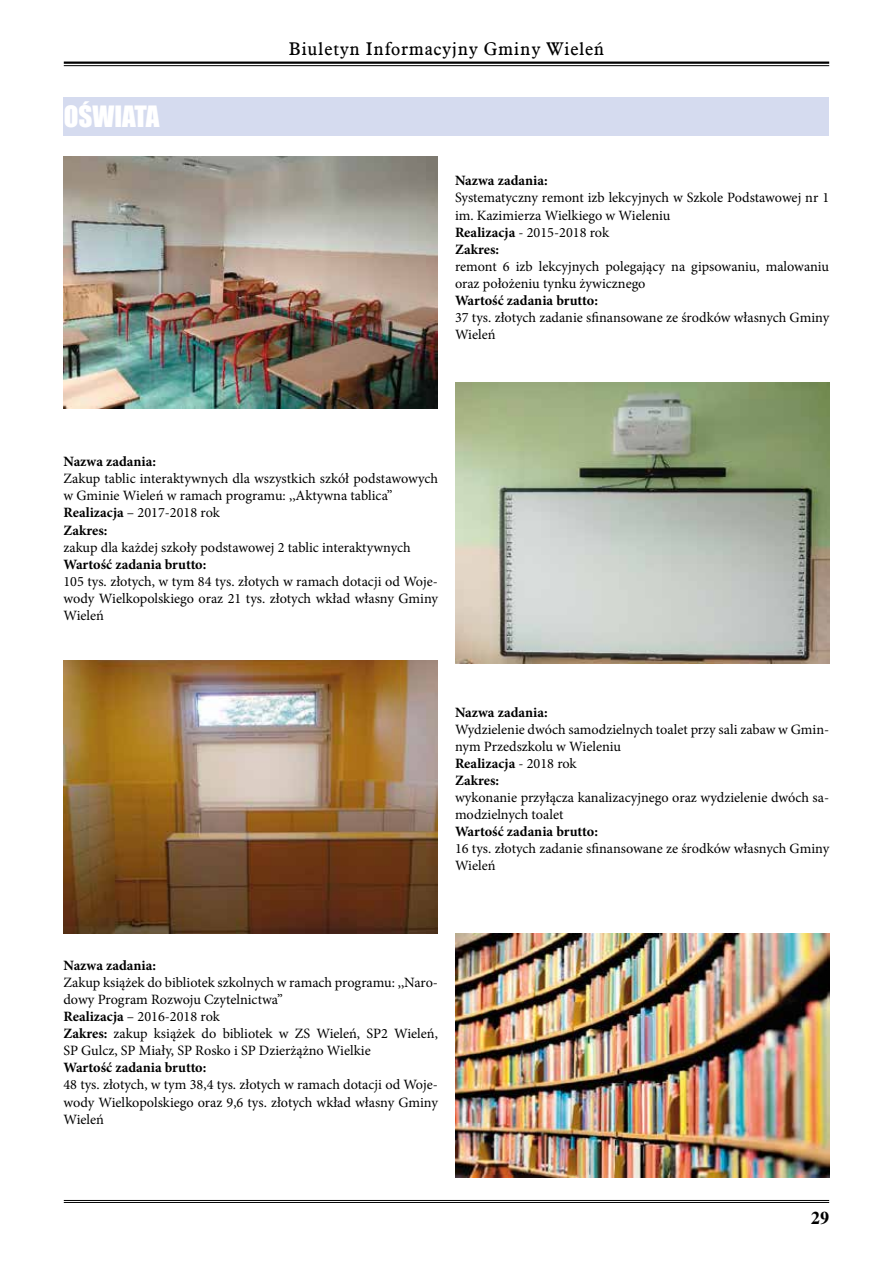
<style>
.page{position:relative;width:893px;height:1263px;background:#fff}
.page>*{position:absolute;margin:0;border:0;box-sizing:border-box;transform-origin:0 0}
.t1{font:27px "Impact";color:#fff}
.t2{font:18px "Aldine 721 EU";letter-spacing:.04em;color:#000}
.t3{font:700 18px "Dutch 801 EU";color:#000}
.t4{font:14.25px/17.1px "Minion Pro";color:#000}
.t5{font:700 14.25px "Minion Pro";color:#000}
.s1{font-weight:700}
</style>
<div class="page">
<hr style="left:64px;top:62px;width:765px;height:2px;background:#000">
<hr style="left:64px;top:65px;width:765px;height:1px;background:#000">
<hr style="left:64px;top:1200px;width:765px;height:1px;background:#000">
<hr style="left:64px;top:1202px;width:765px;height:1px;background:#000">
<div style="left:64px;top:98px;width:765px;height:38px;background:#d5dbef"></div>
<img style="left:63px;top:157px;width:375px;height:251px">
<img style="left:455px;top:382px;width:374px;height:282px">
<img style="left:63px;top:660px;width:375px;height:273px">
<img style="left:455px;top:933px;width:374px;height:245px">
<h1 class="t1" style="left:64px;top:95px;width:97px">OŚWIATA</h1>
<p class="t2" style="left:289px;top:38px;width:317px">Biuletyn Informacyjny Gminy Wieleń</p>
<p class="t5" style="left:455px;top:171px;width:94px">Nazwa zadania:</p>
<p class="t4" style="left:455px;top:189px;width:376px">Systematyczny remont izb lekcyjnych w Szkole Podstawowej nr 1 im. Kazimierza Wielkiego w Wieleniu<br><span class="s1">Realizacja</span> - 2015-2018 rok<br><span class="s1">Zakres:</span></p>
<p class="t4" style="left:455px;top:258px;width:376px">remont 6 izb lekcyjnych polegający na gipsowaniu, malowaniu oraz położeniu tynku żywicznego</p>
<p class="t5" style="left:455px;top:290px;width:144px">Wartość zadania brutto:</p>
<p class="t4" style="left:455px;top:309px;width:376px">37 tys. złotych zadanie sfinansowane ze środków własnych Gminy<br>Wieleń</p>
<p class="t5" style="left:63px;top:452px;width:94px">Nazwa zadania:</p>
<p class="t4" style="left:63px;top:470px;width:376px">Zakup tablic interaktywnych dla wszystkich szkół podstawowych w Gminie Wieleń w ramach programu: ,,Aktywna tablica” <span class="s1">Realizacja</span> – 2017-2018 rok<br><span class="s1">Zakres:</span></p>
<p class="t4" style="left:63px;top:539px;width:349px">zakup dla każdej szkoły podstawowej 2 tablic interaktywnych</p>
<p class="t5" style="left:63px;top:554px;width:144px">Wartość zadania brutto:</p>
<p class="t4" style="left:63px;top:573px;width:376px;text-align:justify">105 tys. złotych, w tym 84 tys. złotych w ramach dotacji od Woje&shy;wody Wielkopolskiego oraz 21 tys. złotych wkład własny Gminy Wieleń</p>
<p class="t5" style="left:455px;top:702px;width:94px">Nazwa zadania:</p>
<p class="t4" style="left:455px;top:720px;width:376px">Wydzielenie dwóch samodzielnych toalet przy sali zabaw w Gmin&shy;nym Przedszkolu w Wieleniu<br><span class="s1">Realizacja</span> - 2018 rok<br><span class="s1">Zakres:</span></p>
<p class="t4" style="left:455px;top:789px;width:376px">wykonanie przyłącza kanalizacyjnego oraz wydzielenie dwóch sa&shy;modzielnych toalet</p>
<p class="t5" style="left:455px;top:822px;width:144px">Wartość zadania brutto:</p>
<p class="t4" style="left:455px;top:840px;width:376px">16 tys. złotych zadanie sfinansowane ze środków własnych Gminy<br>Wieleń</p>
<p class="t5" style="left:63px;top:955px;width:94px">Nazwa zadania:</p>
<p class="t4" style="left:63px;top:974px;width:376px">Zakup książek do bibliotek szkolnych w ramach programu: ,,Naro&shy;dowy Program Rozwoju Czytelnictwa”<br><span class="s1">Realizacja</span> – 2016-2018 rok<br><span class="s1">Zakres:</span> zakup książek do bibliotek w ZS Wieleń, SP2 Wieleń, SP Gulcz, SP Miały, SP Rosko i SP Dzierżążno Wielkie</p>
<p class="t5" style="left:63px;top:1058px;width:144px">Wartość zadania brutto:</p>
<p class="t4" style="left:63px;top:1076px;width:376px;text-align:justify">48 tys. złotych, w tym 38,4 tys. złotych w ramach dotacji od Woje&shy;wody Wielkopolskiego oraz 9,6 tys. złotych wkład własny Gminy Wieleń</p>
<p class="t3" style="left:811px;top:1207px;width:19px">29</p>
</div>
